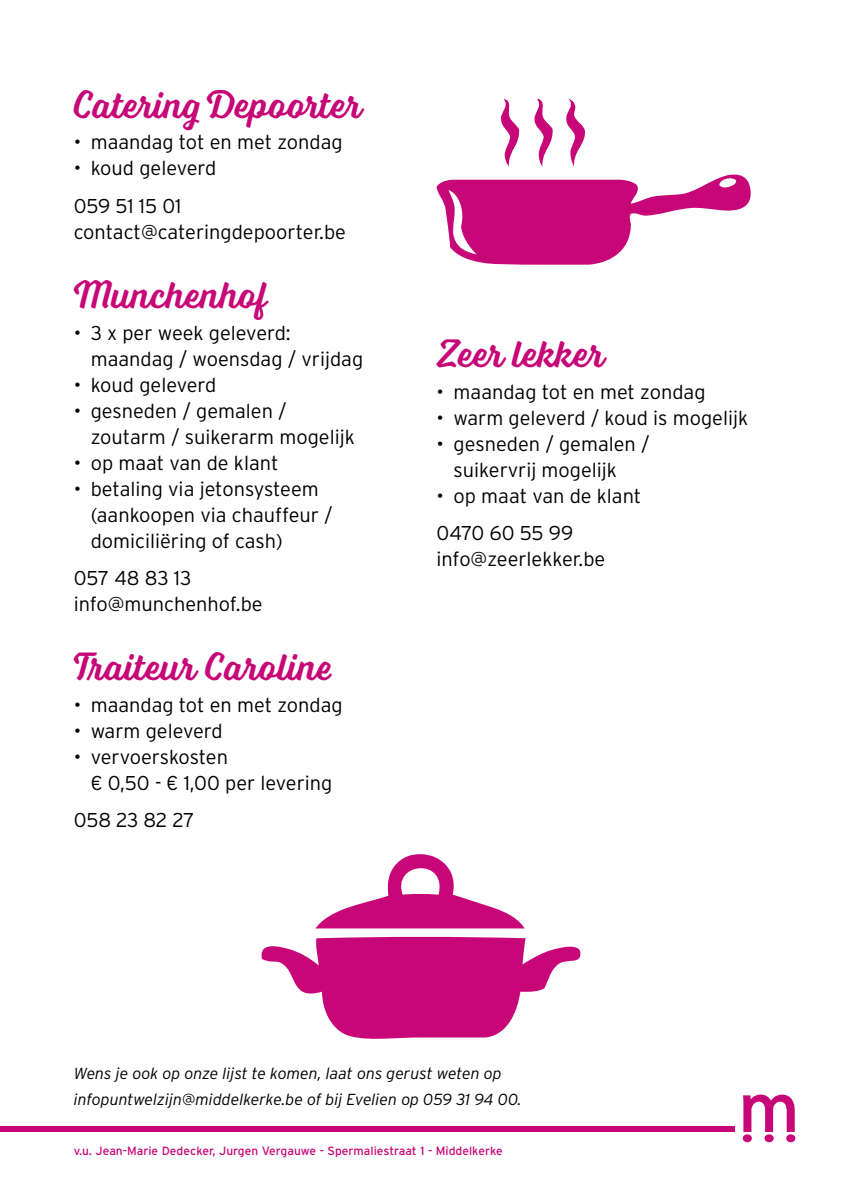
<style>
.page{position:relative;width:842px;height:1191px;background:#fff}
.page>*{position:absolute;margin:0;border:0;box-sizing:border-box;transform-origin:0 0}
.t1{font:40px "Voltage";color:#c70777}
.t2{font:300 20px/26px "Interstate";color:#000}
.t3{font:italic 300 16px/26px "Interstate";color:#000}
.t4{font:12px "Interstate";color:#c70777}
</style>
<div class="page">
<div style="left:743px;top:1134px;width:9px;height:8px;background:#c70777;border-radius:50%"></div>
<div style="left:764px;top:1134px;width:10px;height:8px;background:#c70777;border-radius:50%"></div>
<div style="left:786px;top:1134px;width:9px;height:8px;background:#c70777;border-radius:50%"></div>
<svg style="left:743px;top:1094px;width:52px;height:38px"></svg>
<div style="left:0;top:1125px;width:734px;height:6px;background:#c70777"></div>
<svg style="left:437px;top:98px;width:314px;height:167px"></svg>
<svg style="left:261px;top:854px;width:320px;height:185px"></svg>
<h1 class="t1" style="left:74px;top:81px;width:290px">Catering Depoorter</h1>
<p class="t2" style="left:74px;top:129px;width:270px">• maandag tot en met zondag</p>
<p class="t2" style="left:74px;top:149px;width:144px;line-height:37.4px">• koud geleverd<br>059 51 15 01</p>
<p class="t2" style="left:74px;top:219px;width:274px">contact@cateringdepoorter.be</p>
<h1 class="t1" style="left:74px;top:271px;width:196px">Munchenhof</h1>
<p class="t2" style="left:91px;top:319px;width:274px;text-indent:-17px">• 3 x per week geleverd: maandag / woensdag / vrijdag</p>
<p class="t2" style="left:74px;top:371px;width:144px">• koud geleverd</p>
<p class="t2" style="left:91px;top:397px;width:266px;text-indent:-17px">• gesneden / gemalen / zoutarm / suikerarm mogelijk</p>
<p class="t2" style="left:74px;top:449px;width:206px">• op maat van de klant</p>
<p class="t2" style="left:91px;top:475px;width:243px;text-indent:-17px">• betaling via jetonsysteem (aankoopen via chauffeur / domiciliëring of cash)</p>
<p class="t2" style="left:74px;top:565px;width:190px">057 48 83 13 info@munchenhof.be</p>
<h1 class="t1" style="left:74px;top:643px;width:261px">Traiteur Caroline</h1>
<p class="t2" style="left:74px;top:691px;width:270px">• maandag tot en met zondag</p>
<p class="t2" style="left:74px;top:717px;width:151px">• warm geleverd</p>
<p class="t2" style="left:91px;top:743px;width:243px;text-indent:-17px">• vervoerskosten<br>€ 0,50 - € 1,00 per levering</p>
<p class="t2" style="left:74px;top:807px;width:122px">058 23 82 27</p>
<h1 class="t1" style="left:437px;top:330px;width:170px">Zeer lekker</h1>
<p class="t2" style="left:437px;top:379px;width:270px">• maandag tot en met zondag</p>
<p class="t2" style="left:437px;top:405px;width:313px">• warm geleverd / koud is mogelijk</p>
<p class="t2" style="left:454px;top:431px;width:198px;text-indent:-17px">• gesneden / gemalen / suikervrij mogelijk</p>
<p class="t2" style="left:437px;top:477px;width:206px;line-height:37.4px">• op maat van de klant<br>0470 60 55 99</p>
<p class="t2" style="left:437px;top:546px;width:170px">info@zeerlekker.be</p>
<p class="t3" style="left:74px;top:1060px;width:449px">Wens je ook op onze lijst te komen, laat ons gerust weten op infopuntwelzijn@middelkerke.be of bij Evelien op 059 31 94 00.</p>
<p class="t4" style="left:74px;top:1144px;width:430px">v.u. Jean-Marie Dedecker, Jurgen Vergauwe - Spermaliestraat 1 - Middelkerke</p>
</div>
